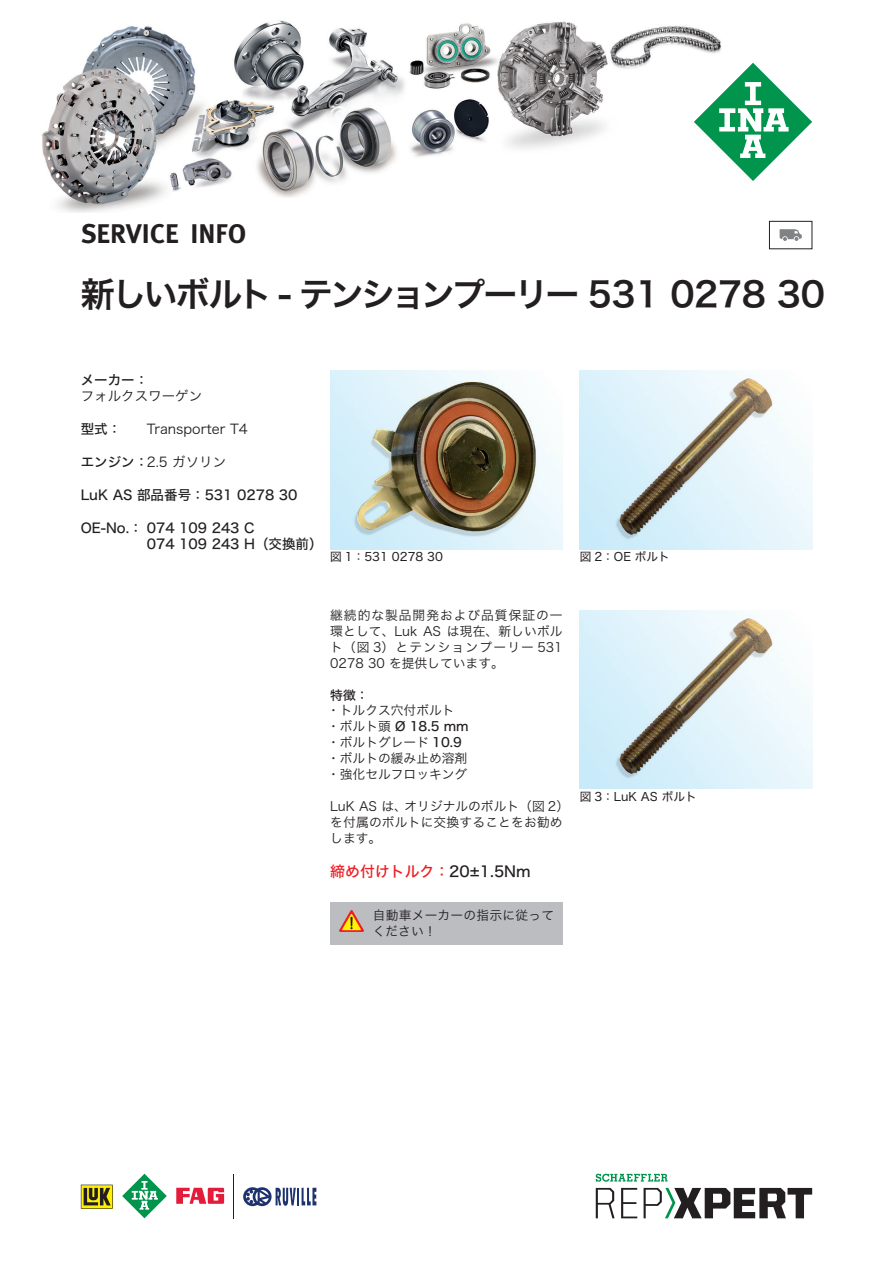
<style>
.page{position:relative;width:893px;height:1263px;background:#fff}
.page>*{position:absolute;margin:0;border:0;box-sizing:border-box;transform-origin:0 0}
.t1{font:34.05px "Hira Kaku Std W6";letter-spacing:-.07em;color:#231f20}
.t2{font:700 27px "Meta OT";color:#231f20}
.t3{font:14.85px "Hira Kaku Std W5";color:#ee1d23}
.t4{font:13.5px/16.5px "Hira Kaku Std W5";color:#231f20}
.t5{font:13.5px "Hira Kaku Std W3";color:#231f20}
.t6{font:12.75px/15.9px "Hira Kaku Std W3";color:#231f20}
.t7{font:12.75px "Hira Kaku Std W5";color:#231f20}
.t8{font:11.7px "Hira Kaku Std W4";color:#231f20}
.s1{font-family:"Hira Kaku Std W5"}
.s2{font-family:"Hira Kaku Std W3"}
.s3{color:#231f20}
</style>
<div class="page">
<svg style="left:81px;top:1185px;width:32px;height:24px"></svg>
<svg style="left:122px;top:1174px;width:45px;height:44px"></svg>
<svg style="left:176px;top:1188px;width:48px;height:16px"></svg>
<hr style="left:233px;top:1174px;width:1px;height:44px;background:#231f20">
<svg style="left:243px;top:1187px;width:73px;height:19px"></svg>
<svg style="left:596px;top:1188px;width:19px;height:30px"></svg>
<svg style="left:621px;top:1188px;width:16px;height:30px"></svg>
<svg style="left:644px;top:1188px;width:168px;height:30px"></svg>
<svg style="left:596px;top:1174px;width:71px;height:8px"></svg>
<img style="left:42px;top:20px;width:712px;height:193px">
<svg style="left:694px;top:63px;width:118px;height:118px"></svg>
<img style="left:330px;top:370px;width:233px;height:179px">
<img style="left:580px;top:370px;width:232px;height:179px">
<img style="left:580px;top:610px;width:232px;height:179px">
<div style="left:330px;top:902px;width:233px;height:43px;background:#bcbdc0"></div>
<svg style="left:339px;top:910px;width:25px;height:22px"></svg>
<svg style="left:780px;top:229px;width:22px;height:12px"></svg>
<div style="left:769px;top:221px;width:43px;height:28px;border:1px solid #231f20"></div>
<h2 class="t2" style="left:81px;top:217px;width:167px">SERVICE INFO</h2>
<h1 class="t1" style="left:81px;top:268px;width:746px">新しいボルト - テンションプーリー 531 0278 30</h1>
<p class="t4" style="left:81px;top:371px;width:69px">メーカー：</p>
<p class="t5" style="left:81px;top:386px;width:123px">フォルクスワーゲン</p>
<p class="t4" style="left:81px;top:421px;width:42px">型式：</p>
<p class="t5" style="left:147px;top:419px;width:102px">Transporter T4</p>
<p class="t5" style="left:81px;top:452px;width:147px"><span class="s1">エンジン：</span> 2.5 ガソリン</p>
<p class="t4" style="left:81px;top:487px;width:218px">LuK AS 部品番号：531 0278 30</p>
<p class="t4" style="left:147px;top:520px;width:177px;text-indent:-66px">OE-No.： 074 109 243 C<br>074 109 243 H（交換前）</p>
<p class="t8" style="left:330px;top:548px;width:114px">図 1：531 0278 30</p>
<p class="t8" style="left:580px;top:548px;width:92px">図 2：OE ボルト</p>
<p class="t6" style="left:330px;top:607px;width:234px;text-align:justify">継続的な製品開発および品質保証の一環として、Luk AS は現在、新しいボルト（図 3）とテンションプーリー 531<br>0278 30 を提供しています。</p>
<p class="t7" style="left:330px;top:685px;width:40px">特徴：</p>
<p class="t6" style="left:327px;top:702px;width:129px">・トルクス穴付ボルト</p>
<p class="t7" style="left:327px;top:717px;width:143px"><span class="s2">・ボルト頭</span> Ø 18.5 mm</p>
<p class="t6" style="left:327px;top:734px;width:142px">・ボルトグレード <span class="s1">10.9</span>・ボルトの緩み止め溶剤・強化セルフロッキング</p>
<p class="t6" style="left:330px;top:798px;width:240px">LuK AS は、オリジナルのボルト（図 2）を付属のボルトに交換することをお勧めします。</p>
<p class="t3" style="left:330px;top:860px;width:202px">締め付けトルク：<span class="s3">20±1.5Nm</span></p>
<p class="t6" style="left:373px;top:907px;width:183px">自動車メーカーの指示に従ってください！</p>
<p class="t8" style="left:580px;top:788px;width:119px">図 3：LuK AS ボルト</p>
</div>
